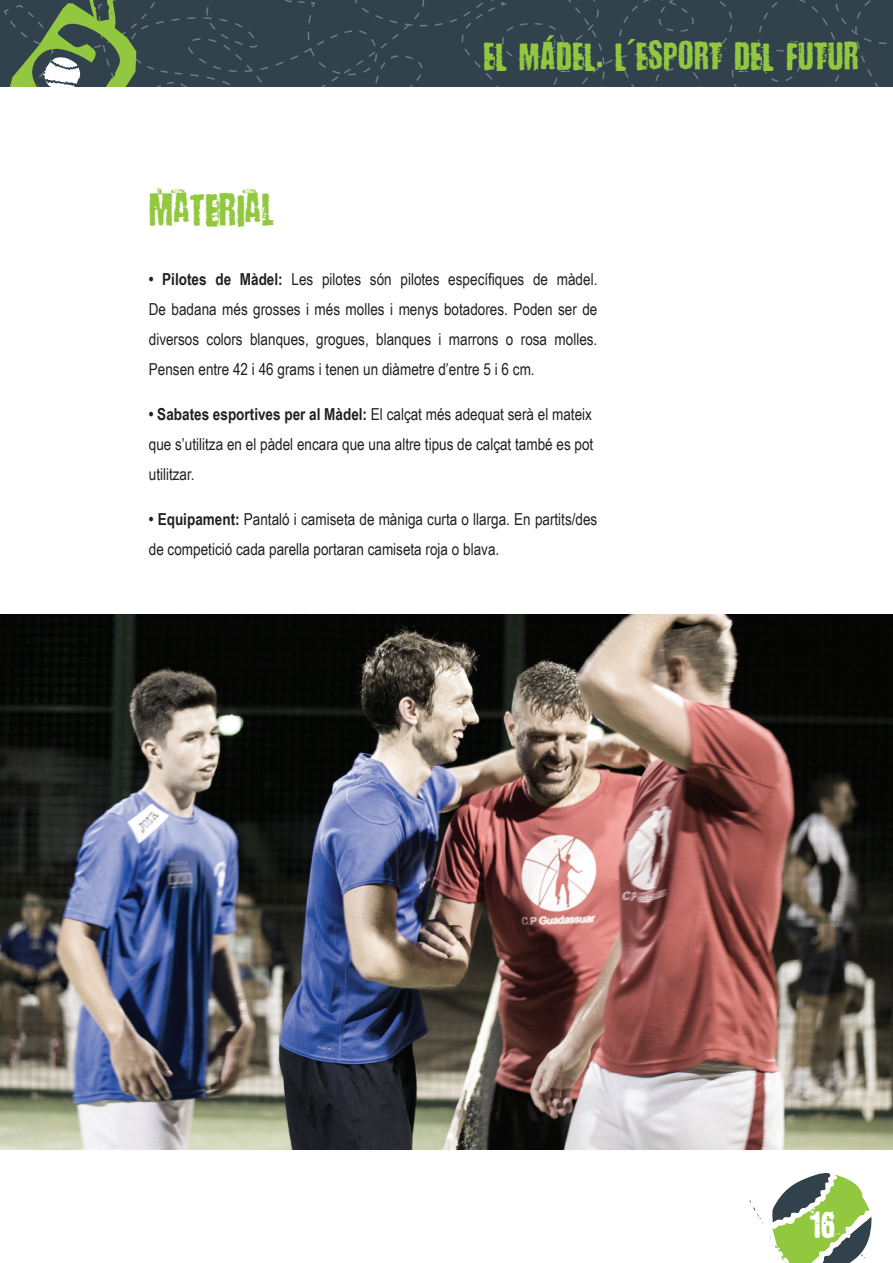
<style>
.page{position:relative;width:893px;height:1263px;background:#fff}
.page>*{position:absolute;margin:0;border:0;box-sizing:border-box;transform-origin:0 0}
.t1{font:42px "Baron Kuffner";color:#91c83f}
.t2{font:39px "Baron Kuffner";color:#fff}
.t3{font:36px "Baron Kuffner";color:#91c83f}
.t4{font:16.5px/30px "Arial Narrow";color:#231f20;text-align:justify}
.s1{font-weight:700}
</style>
<div class="page">
<svg style="left:770px;top:1173px;width:101px;height:90px"></svg>
<svg style="left:749px;top:1200px;width:14px;height:24px"></svg>
<div style="left:0;top:0;width:888px;height:87px;background:#32424c"></div>
<svg style="left:5px;top:0;width:635px;height:87px;background:#3b4e4e"></svg>
<img style="left:0;top:614px;width:893px;height:535px">
<h1 class="t1" style="left:149px;top:176px;width:127px">MATERIAL</h1>
<h3 class="t3" style="left:483px;top:27px;width:377px">EL MÀDEL. L'ESPORT DEL FUTUR</h3>
<p class="t4" style="left:149px;top:264px;width:450px"><span class="s1">• Pilotes de Màdel:</span> Les pilotes són pilotes específiques de màdel.<br>De badana més grosses i més molles i menys botadores. Poden ser de diversos colors blanques, grogues, blanques i marrons o rosa molles.<br>Pensen entre 42 i 46 grams i tenen un diàmetre d’entre 5 i 6 cm.</p>
<p class="t4" style="left:149px;top:399px;width:446px"><span class="s1">• Sabates esportives per al Màdel:</span> El calçat més adequat serà el mateix que s’utilitza en el pàdel encara que una altre tipus de calçat també es pot utilitzar.</p>
<p class="t4" style="left:149px;top:504px;width:450px"><span class="s1">• Equipament:</span> Pantaló i camiseta de màniga curta o llarga. En partits/des de competició cada parella portaran camiseta roja o blava.</p>
<h2 class="t2" style="left:810px;top:1191px;width:28px">16</h2>
</div>
